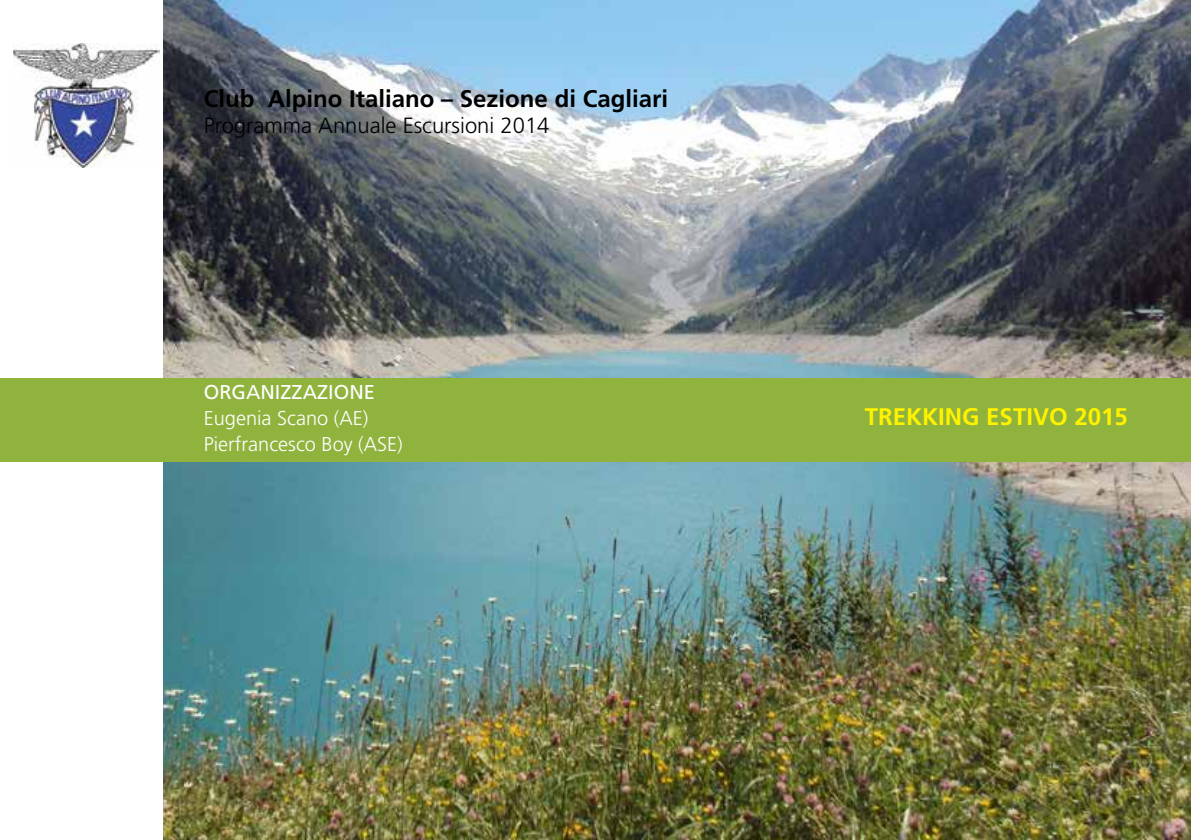
<style>
.page{position:relative;width:1191px;height:840px;background:#fff}
.page>*{position:absolute;margin:0;border:0;box-sizing:border-box;transform-origin:0 0}
.t1{font:700 24px "Frutiger";color:#000}
.t2{font:700 24px "Frutiger";color:#fff200}
.t3{font:300 22px "Frutiger";color:#000}
.t4{font:300 20px/26px "Frutiger";color:#fff}
.t5{font:20px "Frutiger";color:#fff}
</style>
<div class="page">
<img style="left:163px;top:0;width:1028px;height:839px">
<img style="left:14px;top:43px;width:145px;height:125px">
<div style="left:0;top:378px;width:1191px;height:83px;background:#90b33e"></div>
<p class="t1" style="left:204px;top:84px;width:466px">Club Alpino Italiano – Sezione di Cagliari</p>
<p class="t3" style="left:204px;top:113px;width:347px">Programma Annuale Escursioni 2014</p>
<p class="t5" style="left:204px;top:380px;width:173px">ORGANIZZAZIONE</p>
<p class="t4" style="left:204px;top:404px;width:200px">Eugenia Scano (AE)<br>Pierfrancesco Boy (ASE)</p>
<p class="t2" style="left:865px;top:402px;width:264px">TREKKING ESTIVO 2015</p>
</div>
